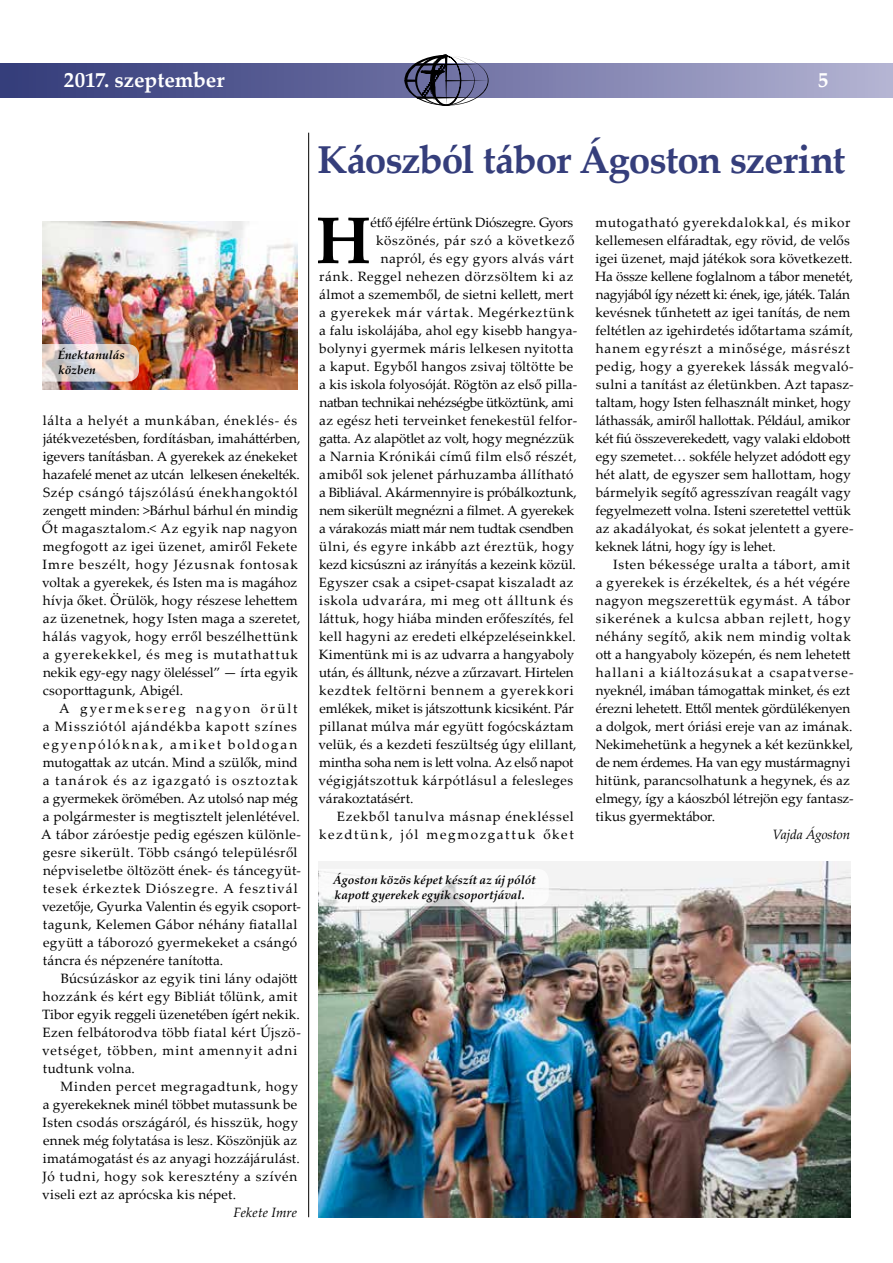
<style>
.page{position:relative;width:893px;height:1263px;background:#fff}
.page>*{position:absolute;margin:0;border:0;box-sizing:border-box;transform-origin:0 0}
.t1{font:700 66px "Palatino Linotype";color:#000}
.t2{font:700 38.85px "Palatino Linotype";letter-spacing:-.03em;color:#353e7b}
.t3{font:700 21px "Palatino Linotype";color:#fff}
.t4{font:13.5px/18px "Palatino Linotype";letter-spacing:.02em;color:#000}
.t5{font:13.5px "Palatino Linotype";letter-spacing:-.01em;color:#000}
.t6{font:13.5px "Palatino Linotype";letter-spacing:-.015em;color:#000}
.t7{font:13.5px "Palatino Linotype";letter-spacing:.05em;color:#000}
.t8{font:13.5px "Palatino Linotype";letter-spacing:-.005em;color:#000}
.t9{font:13.5px "Palatino Linotype";letter-spacing:.06em;color:#000}
.t10{font:13.5px "Palatino Linotype";color:#000}
.t11{font:13.5px "Palatino Linotype";letter-spacing:-.02em;color:#000}
.t12{font:13.5px "Palatino Linotype";letter-spacing:.04em;color:#000}
.t13{font:13.5px "Palatino Linotype";letter-spacing:.045em;color:#000}
.t14{font:13.5px "Palatino Linotype";letter-spacing:.055em;color:#000}
.t15{font:13.5px "Palatino Linotype";letter-spacing:.065em;color:#000}
.t16{font:13.5px "Palatino Linotype";letter-spacing:.115em;color:#000}
.t17{font:italic 13.5px "Palatino Linotype";letter-spacing:-.005em;color:#000}
.t18{font:italic 700 12px/15px "Palatino Linotype";color:#000}
</style>
<div class="page">
<div style="left:0;top:64px;width:893px;height:34px;background:linear-gradient(to right,#303878,#b2b1d2)"></div>
<svg style="left:404px;top:55px;width:84px;height:51px"></svg>
<img style="left:43px;top:221px;width:255px;height:168px">
<img style="left:319px;top:861px;width:531px;height:356px">
<hr style="left:308px;top:133px;width:1px;height:1084px;background:#000">
<svg style="left:42px;top:344px;width:97px;height:38px;background:#dfd0c9"></svg>
<svg style="left:319px;top:869px;width:230px;height:37px"></svg>
<h3 class="t3" style="left:64px;top:65px;width:162px">2017. szeptember</h3>
<h3 class="t3" style="left:818px;top:65px;width:12px">5</h3>
<p class="t18" style="left:58px;top:347px;width:69px">Énektanulás közben</p>
<p class="t4" style="left:42px;top:411px;width:260px">lálta a helyét a munkában, éneklés- és játékvezetésben, fordításban, imaháttérben, igevers tanításban. A gyerekek az énekeket hazafelé menet az utcán lelkesen énekelték.<br>Szép csángó tájszólású énekhangoktól zengett minden: &gt;Bárhul bárhul én mindig Őt magasztalom.&lt; Az egyik nap nagyon megfogott az igei üzenet, amiről Fekete Imre beszélt, hogy Jézusnak fontosak voltak a gyerekek, és Isten ma is magához hívja őket. Örülök, hogy részese lehettem az üzenetnek, hogy Isten maga a szeretet, hálás vagyok, hogy erről beszélhettünk a gyerekekkel, és meg is mutathattuk nekik egy-egy nagy öleléssel” — írta egyik csoporttagunk, Abigél.</p>
<p class="t4" style="left:41px;top:699px;width:261px;text-indent:18px">A gyermeksereg nagyon örült a Missziótól ajándékba kapott színes egyenpólóknak, amiket boldogan mutogattak az utcán. Mind a szülők, mind a tanárok és az igazgató is osztoztak a gyermekek örömében. Az utolsó nap még a polgármester is megtisztelt jelenlétével.<br>A tábor záróestje pedig egészen különle&shy;gesre sikerült. Több csángó településről népviseletbe öltözött ének- és táncegyüt&shy;tesek érkeztek Diószegre. A fesztivál vezetője, Gyurka Valentin és egyik csoport&shy;tagunk, Kelemen Gábor néhány fiatallal együtt a táborozó gyermekeket a csángó táncra és népzenére tanította.</p>
<p class="t4" style="left:42px;top:969px;width:260px;text-indent:19px">Búcsúzáskor az egyik tini lány odajött hozzánk és kért egy Bibliát tőlünk, amit Tibor egyik reggeli üzenetében ígért nekik.<br>Ezen felbátorodva több fiatal kért Újszö&shy;vetséget, többen, mint amennyit adni tudtunk volna.</p>
<p class="t4" style="left:42px;top:1077px;width:259px;text-indent:18px">Minden percet megragadtunk, hogy a gyerekeknek minél többet mutassunk be Isten csodás országáról, és hisszük, hogy ennek még folytatása is lesz. Köszönjük az imatámogatást és az anyagi hozzájárulást.<br>Jó tudni, hogy sok keresztény a szívén viseli ezt az aprócska kis népet.</p>
<p class="t17" style="left:233px;top:1202px;width:65px">Fekete Imre</p>
<h2 class="t2" style="left:317px;top:132px;width:530px">Káoszból tábor Ágoston szerint</h2>
<p class="t6" style="left:370px;top:213px;width:204px">étfő éjfélre értünk Diószegre. Gyors</p>
<p class="t7" style="left:376px;top:231px;width:200px">köszönés, pár szó a következő</p>
<p class="t4" style="left:381px;top:249px;width:194px">napról, és egy gyors alvás várt</p>
<p class="t7" style="left:319px;top:267px;width:256px">ránk. Reggel nehezen dörzsöltem ki az</p>
<p class="t4" style="left:319px;top:285px;width:256px">álmot a szememből, de sietni kellett, mert</p>
<p class="t9" style="left:319px;top:303px;width:257px">a gyerekek már vártak. Megérkeztünk</p>
<p class="t4" style="left:319px;top:321px;width:259px">a falu iskolájába, ahol egy kisebb hangya-</p>
<p class="t4" style="left:319px;top:339px;width:256px">bolynyi gyermek máris lelkesen nyitotta</p>
<p class="t4" style="left:319px;top:357px;width:256px">a kaput. Egyből hangos zsivaj töltötte be</p>
<p class="t4" style="left:319px;top:375px;width:259px">a kis iskola folyosóját. Rögtön az első pilla-</p>
<p class="t11" style="left:319px;top:393px;width:256px">natban technikai nehézségbe ütköztünk, ami</p>
<p class="t4" style="left:319px;top:411px;width:259px">az egész heti terveinket fenekestül felfor-</p>
<p class="t5" style="left:319px;top:429px;width:257px">gatta. Az alapötlet az volt, hogy megnézzük</p>
<p class="t13" style="left:319px;top:447px;width:259px">a Narnia Krónikái című film első részét,</p>
<p class="t4" style="left:319px;top:465px;width:256px">amiből sok jelenet párhuzamba állítható</p>
<p class="t5" style="left:319px;top:483px;width:259px">a Bibliával. Akármennyire is próbálkoztunk,</p>
<p class="t5" style="left:319px;top:501px;width:256px">nem sikerült megnézni a filmet. A gyerekek</p>
<p class="t6" style="left:319px;top:519px;width:256px">a várakozás miatt már nem tudtak csendben</p>
<p class="t7" style="left:319px;top:537px;width:257px">ülni, és egyre inkább azt éreztük, hogy</p>
<p class="t10" style="left:319px;top:555px;width:258px">kezd kicsúszni az irányítás a kezeink közül.</p>
<p class="t4" style="left:319px;top:573px;width:256px">Egyszer csak a csipet-csapat kiszaladt az</p>
<p class="t14" style="left:319px;top:591px;width:256px">iskola udvarára, mi meg ott álltunk és</p>
<p class="t4" style="left:319px;top:609px;width:256px">láttuk, hogy hiába minden erőfeszítés, fel</p>
<p class="t4" style="left:319px;top:627px;width:258px">kell hagyni az eredeti elképzeléseinkkel.</p>
<p class="t4" style="left:319px;top:645px;width:257px">Kimentünk mi is az udvarra a hangyaboly</p>
<p class="t8" style="left:319px;top:663px;width:256px">után, és álltunk, nézve a zűrzavart. Hirtelen</p>
<p class="t15" style="left:319px;top:681px;width:256px">kezdtek feltörni bennem a gyerekkori</p>
<p class="t8" style="left:319px;top:699px;width:256px">emlékek, miket is játszottunk kicsiként. Pár</p>
<p class="t4" style="left:319px;top:717px;width:256px">pillanat múlva már együtt fogócskáztam</p>
<p class="t4" style="left:318px;top:735px;width:260px">velük, és a kezdeti feszültség úgy elillant,</p>
<p class="t6" style="left:319px;top:753px;width:256px">mintha soha nem is lett volna. Az első napot</p>
<p class="t12" style="left:318px;top:771px;width:256px">végigjátszottuk kárpótlásul a felesleges</p>
<p class="t10" style="left:318px;top:789px;width:96px">várakoztatásért.</p>
<p class="t9" style="left:337px;top:807px;width:238px">Ezekből tanulva másnap énekléssel</p>
<p class="t16" style="left:319px;top:825px;width:256px">kezdtünk, jól megmozgattuk őket</p>
<h1 class="t1" style="left:316px;top:194px;width:56px">H</h1>
<p class="t4" style="left:595px;top:213px;width:260px">mutogatható gyerekdalokkal, és mikor kellemesen elfáradtak, egy rövid, de velős igei üzenet, majd játékok sora következett.<br>Ha össze kellene foglalnom a tábor menetét, nagyjából így nézett ki: ének, ige, játék. Talán kevésnek tűnhetett az igei tanítás, de nem feltétlen az igehirdetés időtartama számít, hanem egyrészt a minősége, másrészt pedig, hogy a gyerekek lássák megvaló&shy;sulni a tanítást az életünkben. Azt tapasz&shy;taltam, hogy Isten felhasznált minket, hogy láthassák, amiről hallottak. Például, amikor két fiú összeverekedett, vagy valaki eldobott egy szemetet… sokféle helyzet adódott egy hét alatt, de egyszer sem hallottam, hogy bármelyik segítő agresszívan reagált vagy fegyelmezett volna. Isteni szeretettel vettük az akadályokat, és sokat jelentett a gyere&shy;keknek látni, hogy így is lehet.</p>
<p class="t4" style="left:595px;top:555px;width:260px;text-indent:18px">Isten békessége uralta a tábort, amit a gyerekek is érzékeltek, és a hét végére nagyon megszerettük egymást. A tábor sikerének a kulcsa abban rejlett, hogy néhány segítő, akik nem mindig voltak ott a hangyaboly közepén, és nem lehetett hallani a kiáltozásukat a csapatverse&shy;nyeknél, imában támogattak minket, és ezt érezni lehetett. Ettől mentek gördülékenyen a dolgok, mert óriási ereje van az imának.<br>Nekimehetünk a hegynek a két kezünkkel, de nem érdemes. Ha van egy mustármagnyi hitünk, parancsolhatunk a hegynek, és az elmegy, így a káoszból létrejön egy fantasz&shy;tikus gyermektábor.</p>
<p class="t17" style="left:773px;top:825px;width:79px">Vajda Ágoston</p>
<p class="t18" style="left:333px;top:872px;width:204px">Ágoston közös képet készít az új pólót kapott gyerekek egyik csoportjával.</p>
</div>
